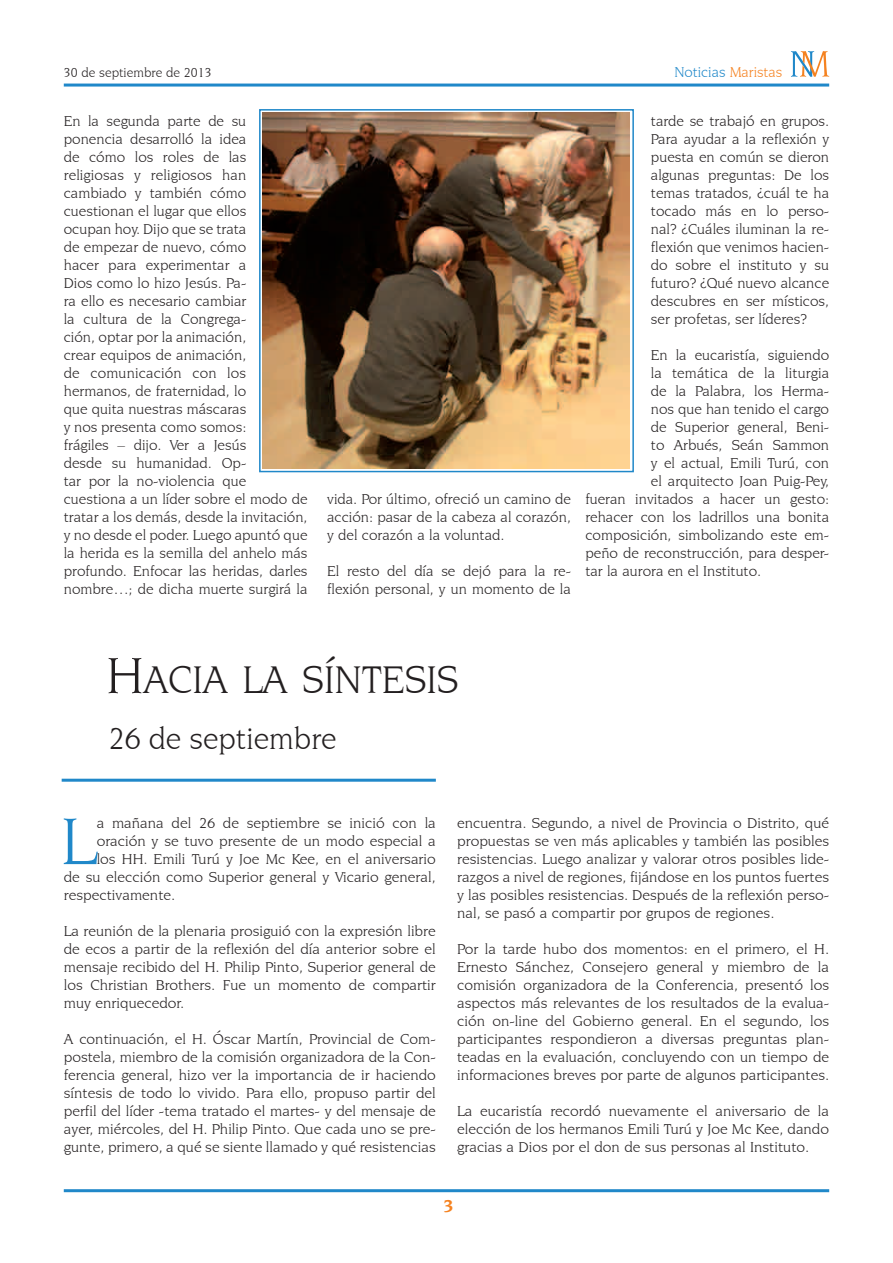
<style>
.page{position:relative;width:893px;height:1263px;background:#fff}
.page>*{position:absolute;margin:0;border:0;box-sizing:border-box;transform-origin:0 0}
.t1{font:70.2px "Novarese IT Cby BT";color:#2088c9;scale:1.04 1}
.t2{font:40.5px "Novarese IT Cby BT";color:#231f20}
.t3{font:31.5px "Novarese IT Cby BT";color:#231f20}
.t4{font:700 18px "Novarese IT Cby BT";color:#f58220}
.t5{font:15px/18px "Novarese IT Cby BT";color:#231f20;text-align:justify;scale:1.04 1}
.t6{font:15px/18px "Novarese IT Cby BT";color:#231f20}
.t7{font:15px "Novarese IT Cby BT";color:#2088c9}
.t8{font:13.5px "Novarese IT Cby BT";color:#231f20}
.s1{color:#f58220}
.s2{font-size:54px}
</style>
<div class="page">
<hr style="left:64px;top:1189px;width:765px;height:3px;background:#2088c9">
<hr style="left:64px;top:84px;width:765px;height:3px;background:#2088c9">
<svg style="left:791px;top:51px;width:38px;height:26px"></svg>
<hr style="left:62px;top:779px;width:374px;height:3px;background:#2088c9">
<img style="left:263px;top:112px;width:367px;height:356px">
<div style="left:259px;top:109px;width:375px;height:363px;border:2px solid #2088c9"></div>
<p class="t8" style="left:64px;top:64px;width:149px">30 de septiembre de 2013</p>
<p class="t7" style="left:674px;top:63px;width:110px">Noticias <span class="s1">Maristas</span></p>
<p class="t6" style="left:64px;top:112px;width:245px">En la segunda parte de su ponencia desarrolló la idea<br>de cómo los roles de las religiosas y religiosos han cambiado y también cómo cuestionan el lugar que ellos<br>ocupan hoy. Dijo que se trata<br>de empezar de nuevo, cómo<br>hacer para experimentar a<br>Dios como lo hizo Jesús. Pa-<br>ra ello es necesario cambiar<br>la cultura de la Congrega-<br>ción, optar por la animación,<br>crear equipos de animación,<br>de comunicación con los hermanos, de fraternidad, lo<br>que quita nuestras máscaras<br>y nos presenta como somos:<br>frágiles – dijo. Ver a Jesús<br>desde su humanidad. Op-<br>tar por la no-violencia que cuestiona a un líder sobre el modo de tratar a los demás, desde la invitación, y no desde el poder. Luego apuntó que la herida es la semilla del anhelo más profundo. Enfocar las heridas, darles nombre…; de dicha muerte surgirá la</p>
<p class="t6" style="left:327px;top:490px;width:245px;text-align:justify">vida. Por último, ofreció un camino de acción: pasar de la cabeza al corazón, y del corazón a la voluntad.</p>
<p class="t6" style="left:327px;top:562px;width:245px">El resto del día se dejó para la re&shy;flexión personal, y un momento de la</p>
<p class="t6" style="left:651px;top:112px;width:180px;text-align:justify">tarde se trabajó en grupos.<br>Para ayudar a la reflexión y puesta en común se dieron algunas preguntas: De los temas tratados, ¿cuál te ha tocado más en lo perso&shy;nal? ¿Cuáles iluminan la re&shy;flexión que venimos hacien&shy;do sobre el instituto y su futuro? ¿Qué nuevo alcance descubres en ser místicos, ser profetas, ser líderes?</p>
<p class="t6" style="left:651px;top:346px;width:180px">En la eucaristía, siguiendo</p>
<p class="t6" style="left:651px;top:364px;width:180px">la temática de la liturgia</p>
<p class="t6" style="left:651px;top:382px;width:180px">de la Palabra, los Herma-</p>
<p class="t6" style="left:651px;top:400px;width:180px">nos que han tenido el cargo</p>
<p class="t6" style="left:651px;top:418px;width:180px">de Superior general, Beni-</p>
<p class="t6" style="left:651px;top:436px;width:180px">to Arbués, Seán Sammon</p>
<p class="t6" style="left:651px;top:454px;width:180px">y el actual, Emili Turú, con</p>
<p class="t6" style="left:651px;top:472px;width:180px">el arquitecto Joan Puig-Pey,</p>
<p class="t6" style="left:585px;top:490px;width:245px">fueran invitados a hacer un gesto:</p>
<p class="t6" style="left:585px;top:508px;width:245px">rehacer con los ladrillos una bonita</p>
<p class="t6" style="left:585px;top:526px;width:245px">composición, simbolizando este em-</p>
<p class="t6" style="left:585px;top:544px;width:245px">peño de reconstrucción, para desper-</p>
<p class="t6" style="left:585px;top:562px;width:177px">tar la aurora en el Instituto.</p>
<h2 class="t2" style="left:106px;top:656px;width:354px"><span class="s2">H</span>ACIA LA SÍNTESIS</h2>
<h3 class="t3" style="left:108px;top:720px;width:230px">26 de septiembre</h3>
<h1 class="t1" style="left:61px;top:799px;width:36px">L</h1>
<p class="t5" style="left:97px;top:814px;width:328px">a mañana del 26 de septiembre se inició con la</p>
<p class="t5" style="left:97px;top:832px;width:328px">oración y se tuvo presente de un modo especial a</p>
<p class="t5" style="left:97px;top:850px;width:328px">los HH. Emili Turú y Joe Mc Kee, en el aniversario</p>
<p class="t5" style="left:64px;top:868px;width:359px">de su elección como Superior general y Vicario general,</p>
<p class="t5" style="left:64px;top:886px;width:109px">respectivamente.</p>
<p class="t5" style="left:64px;top:922px;width:359px">La reunión de la plenaria prosiguió con la expresión libre de ecos a partir de la reflexión del día anterior sobre el mensaje recibido del H. Philip Pinto, Superior general de los Christian Brothers. Fue un momento de compartir muy enriquecedor.</p>
<p class="t5" style="left:64px;top:1030px;width:359px">A continuación, el H. Óscar Martín, Provincial de Com&shy;postela, miembro de la comisión organizadora de la Con&shy;ferencia general, hizo ver la importancia de ir haciendo síntesis de todo lo vivido. Para ello, propuso partir del perfil del líder -tema tratado el martes- y del mensaje de ayer, miércoles, del H. Philip Pinto. Que cada uno se pre&shy;gunte, primero, a qué se siente llamado y qué resistencias</p>
<p class="t5" style="left:457px;top:814px;width:359px">encuentra. Segundo, a nivel de Provincia o Distrito, qué propuestas se ven más aplicables y también las posibles resistencias. Luego analizar y valorar otros posibles lide&shy;razgos a nivel de regiones, fijándose en los puntos fuertes y las posibles resistencias. Después de la reflexión perso&shy;nal, se pasó a compartir por grupos de regiones.</p>
<p class="t5" style="left:457px;top:940px;width:359px">Por la tarde hubo dos momentos: en el primero, el H.<br>Ernesto Sánchez, Consejero general y miembro de la comisión organizadora de la Conferencia, presentó los aspectos más relevantes de los resultados de la evalua&shy;ción on-line del Gobierno general. En el segundo, los participantes respondieron a diversas preguntas plan&shy;teadas en la evaluación, concluyendo con un tiempo de informaciones breves por parte de algunos participantes.</p>
<p class="t5" style="left:457px;top:1102px;width:359px">La eucaristía recordó nuevamente el aniversario de la elección de los hermanos Emili Turú y Joe Mc Kee, dando gracias a Dios por el don de sus personas al Instituto.</p>
<p class="t4" style="left:443px;top:1195px;width:12px">3</p>
</div>
